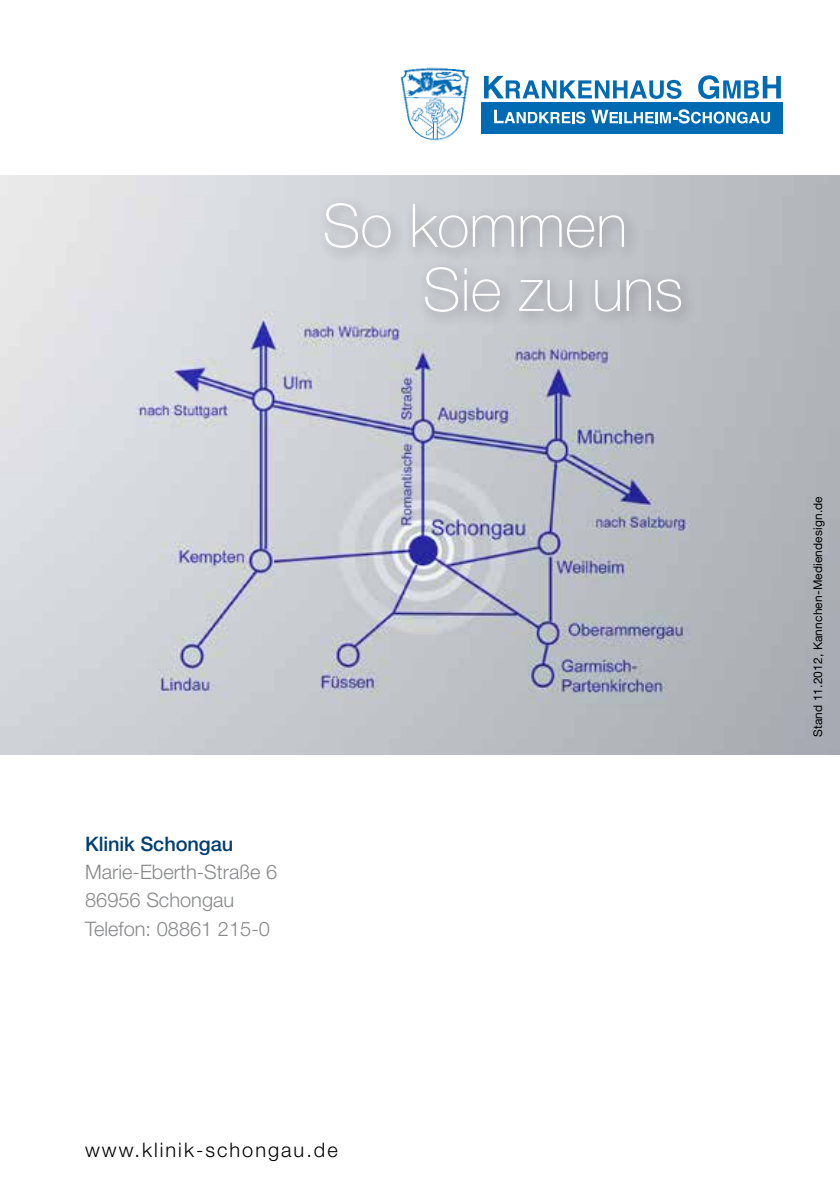
<style>
.page{position:relative;width:840px;height:1191px;background:#fff}
.page>*{position:absolute;margin:0;border:0;box-sizing:border-box;transform-origin:0 0}
.t1{font:300 20px/28.4px "Helvetica Neue";color:#87888a}
.t2{font:300 20px "Helvetica Neue";letter-spacing:.1em;color:#000}
.t3{font:500 20px "Helvetica Neue";letter-spacing:-.005em;color:#003e71}
.t4{font:12px "Helvetica Neue";letter-spacing:.01em;color:#000}
</style>
<div class="page">
<svg style="left:484px;top:76px;width:197px;height:23px"></svg>
<svg style="left:698px;top:75px;width:82px;height:24px"></svg>
<div style="left:481px;top:102px;width:301px;height:31px;background:#006ab3"></div>
<svg style="left:494px;top:110px;width:91px;height:13px"></svg>
<svg style="left:591px;top:109px;width:178px;height:15px"></svg>
<img style="left:400px;top:67px;width:70px;height:74px">
<img style="left:0;top:176px;width:839px;height:578px">
<div style="left:417px;top:259px;width:279px;height:68px;background:#000;opacity:.35"></div>
<svg style="left:424px;top:267px;width:256px;height:45px;background:#c5c7cc"></svg>
<div style="left:317px;top:195px;width:323px;height:68px;background:#000;opacity:.35"></div>
<svg style="left:324px;top:203px;width:299px;height:45px;background:#caccd0"></svg>
<p class="t3" style="left:85px;top:831px;width:149px">Klinik Schongau</p>
<p class="t1" style="left:85px;top:857px;width:193px">Marie-Eberth-Straße 6<br>86956 Schongau<br>Telefon: 08861 215-0</p>
<p class="t2" style="left:85px;top:1137px;width:254px">www.klinik-schongau.de</p>
<p class="t4" style="left:810px;top:737px;width:242px;rotate:-90deg">Stand 11.2012, Kannchen-Mediendesign.de</p>
</div>
